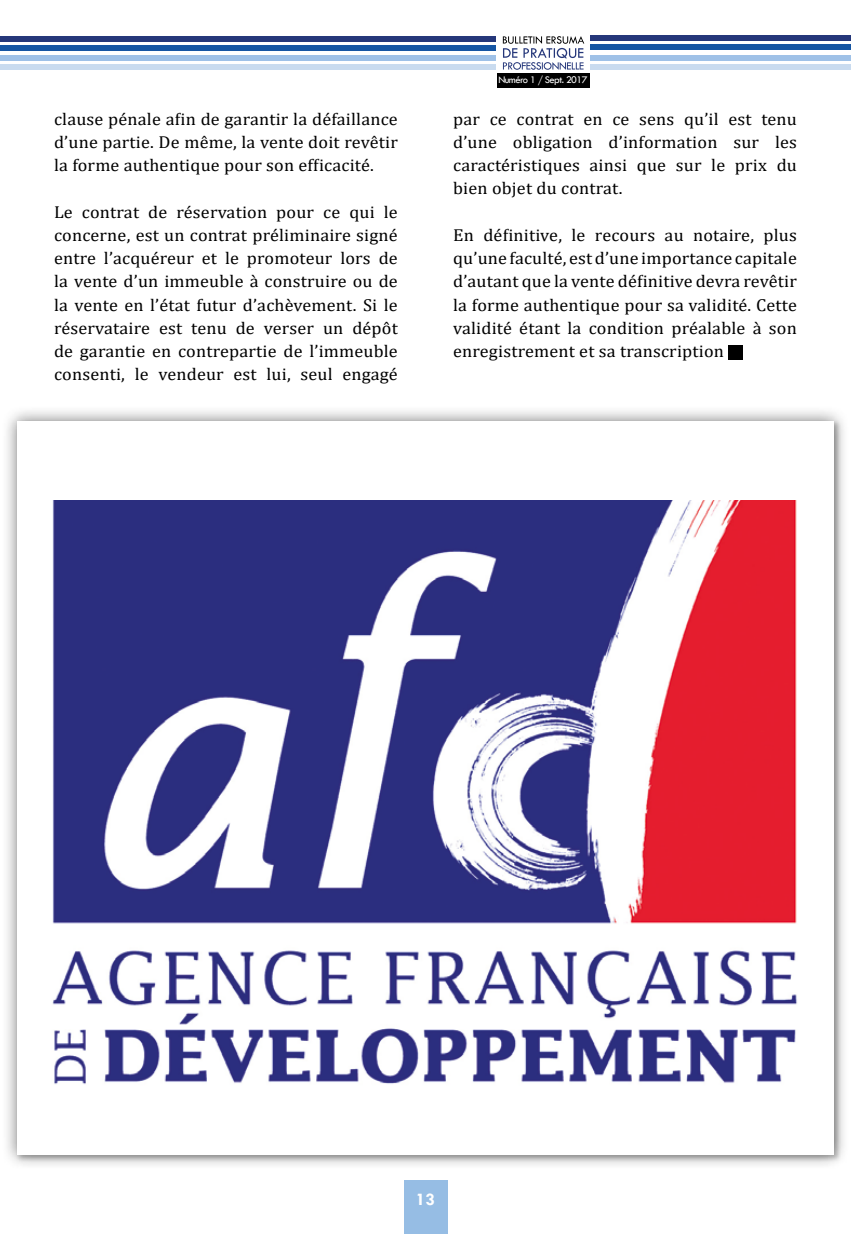
<style>
.page{position:relative;width:851px;height:1234px;background:#fff}
.page>*{position:absolute;margin:0;border:0;box-sizing:border-box;transform-origin:0 0}
.t1{font:700 18px "Tw Cen";color:#fff}
.t2{font:17.4px/23.2px "Cambria";letter-spacing:.01em;color:#000;text-align:justify;scale:1.05 1}
.t3{font:10.5px "Tw Cen";letter-spacing:-.05em;color:#fff}
</style>
<div class="page">
<div style="left:403px;top:1180px;width:44px;height:53px;background:#96bde4"></div>
<svg style="left:503px;top:36px;width:81px;height:34px"></svg>
<div style="left:590px;top:36px;width:260px;height:5px;background:#25377a"></div>
<div style="left:590px;top:45px;width:260px;height:5px;background:#1555a3"></div>
<div style="left:590px;top:55px;width:260px;height:5px;background:#9fc1e7"></div>
<div style="left:590px;top:64px;width:260px;height:5px;background:#c9dbef"></div>
<div style="left:0;top:36px;width:495px;height:5px;background:#25377a"></div>
<div style="left:0;top:45px;width:495px;height:5px;background:#1555a3"></div>
<div style="left:0;top:55px;width:495px;height:6px;background:#9fc1e7"></div>
<div style="left:0;top:65px;width:495px;height:5px;background:#c9dbef"></div>
<div style="left:497px;top:74px;width:93px;height:14px;background:#000"></div>
<div style="left:1px;top:405px;width:848px;height:764px;background:#000;opacity:.5"></div>
<div style="left:17px;top:421px;width:816px;height:733px;background:#fff"></div>
<img style="left:52px;top:500px;width:745px;height:584px">
<div style="left:728px;top:345px;width:14px;height:15px;background:#000"></div>
<p class="t2" style="left:54px;top:107px;width:329px">clause pénale afin de garantir la défaillance d’une partie. De même, la vente doit revêtir la forme authentique pour son efficacité.</p>
<p class="t2" style="left:54px;top:200px;width:329px">Le contrat de réservation pour ce qui le concerne, est un contrat préliminaire signé entre l’acquéreur et le promoteur lors de la vente d’un immeuble à construire ou de la vente en l’état futur d’achèvement. Si le réservataire est tenu de verser un dépôt de garantie en contrepartie de l’immeuble consenti, le vendeur est lui, seul engagé</p>
<p class="t3" style="left:498px;top:73px;width:91px">Numéro 1 / Sept. 2017</p>
<p class="t2" style="left:453px;top:107px;width:329px">par ce contrat en ce sens qu’il est tenu d’une obligation d’information sur les caractéristiques ainsi que sur le prix du bien objet du contrat.</p>
<p class="t2" style="left:453px;top:223px;width:329px">En définitive, le recours au notaire, plus qu’une faculté, est d’une importance capitale d’autant que la vente définitive devra revêtir la forme authentique pour sa validité. Cette validité étant la condition préalable à son enregistrement et sa transcription</p>
<p class="t1" style="left:416px;top:1187px;width:21px">13</p>
</div>
